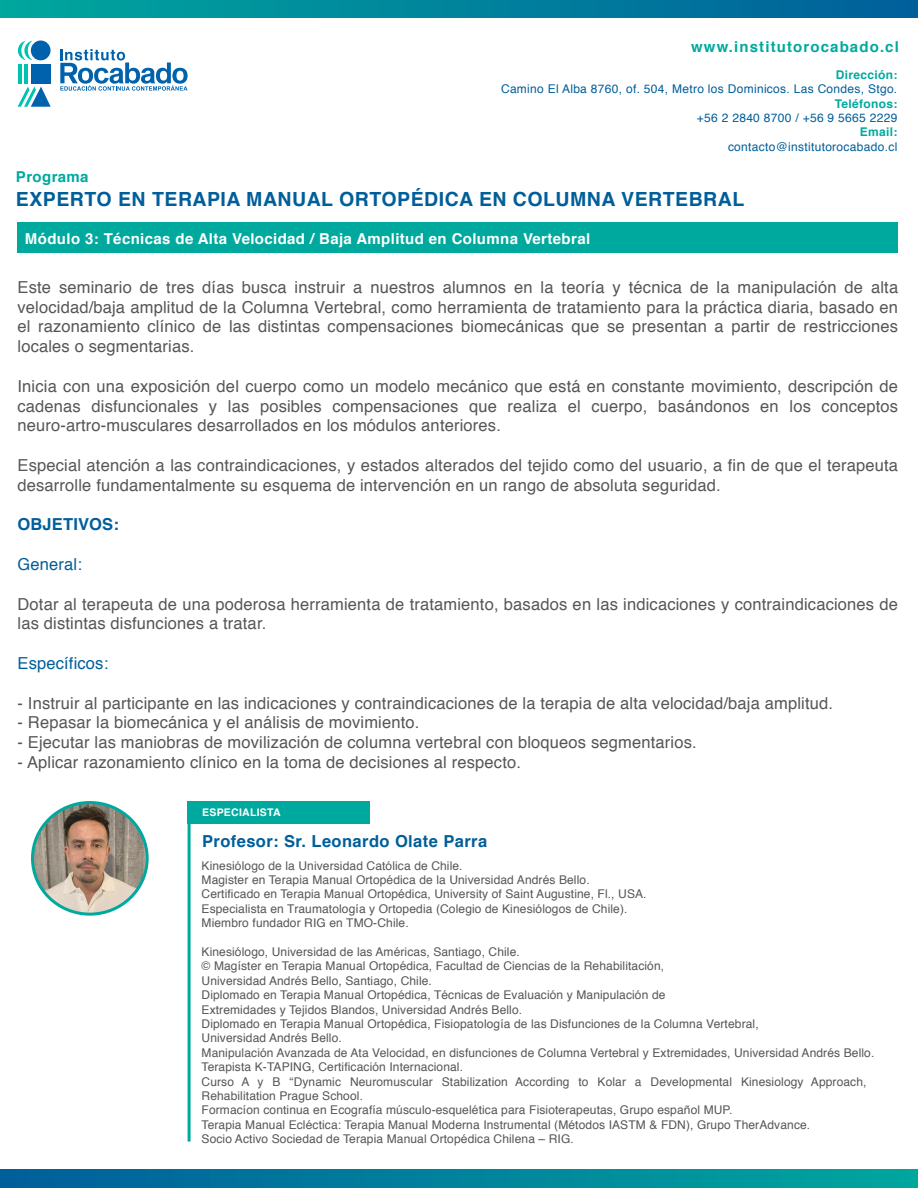
<style>
.page{position:relative;width:918px;height:1188px;background:#fff}
.page>*{position:absolute;margin:0;border:0;box-sizing:border-box;transform-origin:0 0}
.t1{font:700 19.5px "Helvetica";letter-spacing:.025em;color:#005e9a}
.t2{font:16.5px/19.8px "Helvetica";letter-spacing:.01em;color:#575555;text-align:justify}
.t3{font:700 16.5px "Helvetica";letter-spacing:.025em;color:#005e9a}
.t4{font:16.5px "Helvetica";letter-spacing:.01em;color:#005e9a}
.t5{font:700 15px "Helvetica";letter-spacing:.025em;color:#fff}
.t6{font:700 15px "Helvetica";letter-spacing:.075em;color:#00a99e}
.t7{font:700 15px "Helvetica";letter-spacing:.025em;color:#00a99e}
.t8{font:12px/14.4px "Helvetica";letter-spacing:.01em;color:#575555}
.t9{font:12px "Helvetica";letter-spacing:.025em;color:#005e9a}
.t10{font:700 12px "Helvetica";letter-spacing:.025em;color:#00a99e}
.t11{font:700 10.5px "Helvetica";letter-spacing:.025em;color:#fff}
</style>
<div class="page">
<div style="left:0;top:0;width:918px;height:17px;background:linear-gradient(to right,#00a79e,#005f9b)"></div>
<div style="left:0;top:1170px;width:918px;height:18px;background:linear-gradient(to right,#005f9b,#00a69e)"></div>
<div style="left:31px;top:64px;width:20px;height:19px;background:#0062ac"></div>
<svg style="left:18px;top:87px;width:33px;height:20px"></svg>
<hr style="left:24px;top:64px;width:4px;height:19px;background:#00c2b0">
<hr style="left:18px;top:64px;width:4px;height:19px;background:#00c2b0">
<div style="left:31px;top:41px;width:20px;height:19px;background:#0062ac;border-radius:50%"></div>
<svg style="left:18px;top:41px;width:14px;height:19px"></svg>
<svg style="left:60px;top:49px;width:128px;height:42px"></svg>
<div style="left:18px;top:223px;width:880px;height:30px;background:#00a99e"></div>
<div style="left:188px;top:801px;width:182px;height:22px;background:#00a99e"></div>
<img style="left:33px;top:803px;width:113px;height:111px">
<div style="left:31px;top:801px;width:118px;height:115px;border:3px solid #00a99e;border-radius:50%"></div>
<hr style="left:188px;top:801px;width:3px;height:340px;background:#00a99e">
<p class="t6" style="left:691px;top:35px;width:209px">www.institutorocabado.cl</p>
<p class="t7" style="left:16px;top:165px;width:74px">Programa</p>
<p class="t10" style="left:836px;top:65px;width:63px">Dirección:</p>
<p class="t9" style="left:501px;top:80px;width:398px">Camino El Alba 8760, of. 504, Metro los Dominicos. Las Condes, Stgo.</p>
<p class="t10" style="left:835px;top:94px;width:64px">Teléfonos:</p>
<p class="t9" style="left:697px;top:109px;width:202px">+56 2 2840 8700 / +56 9 5665 2229</p>
<p class="t10" style="left:860px;top:123px;width:39px">Email:</p>
<p class="t9" style="left:728px;top:137px;width:171px">contacto@institutorocabado.cl</p>
<h1 class="t1" style="left:16px;top:184px;width:730px">EXPERTO EN TERAPIA MANUAL ORTOPÉDICA EN COLUMNA VERTEBRAL</h1>
<p class="t5" style="left:25px;top:226px;width:567px">Módulo 3: Técnicas de Alta Velocidad / Baja Amplitud en Columna Vertebral</p>
<p class="t2" style="left:18px;top:278px;width:882px">Este seminario de tres días busca instruir a nuestros alumnos en la teoría y técnica de la manipulación de alta velocidad/baja amplitud de la Columna Vertebral, como herramienta de tratamiento para la práctica diaria, basado en el razonamiento clínico de las distintas compensaciones biomecánicas que se presentan a partir de restricciones locales o segmentarias.</p>
<p class="t2" style="left:18px;top:377px;width:882px">Inicia con una exposición del cuerpo como un modelo mecánico que está en constante movimiento, descripción de cadenas disfuncionales y las posibles compensaciones que realiza el cuerpo, basándonos en los conceptos neuro-artro-musculares desarrollados en los módulos anteriores.</p>
<h2 class="t2" style="left:18px;top:456px;width:882px">Especial atención a las contraindicaciones, y estados alterados del tejido como del usuario, a fin de que el terapeuta desarrolle fundamentalmente su esquema de intervención en un rango de absoluta seguridad.</h2>
<h2 class="t3" style="left:18px;top:511px;width:103px">OBJETIVOS:</h2>
<h2 class="t4" style="left:18px;top:551px;width:66px">General:</h2>
<h2 class="t2" style="left:18px;top:594px;width:882px">Dotar al terapeuta de una poderosa herramienta de tratamiento, basados en las indicaciones y contraindicaciones de las distintas disfunciones a tratar.</h2>
<h2 class="t4" style="left:18px;top:650px;width:92px">Específicos:</h2>
<h2 class="t2" style="left:18px;top:693px;width:817px">- Instruir al participante en las indicaciones y contraindicaciones de la terapia de alta velocidad/baja amplitud.</h2>
<h2 class="t2" style="left:18px;top:713px;width:403px">- Repasar la biomecánica y el análisis de movimiento.</h2>
<h2 class="t2" style="left:18px;top:733px;width:681px">- Ejecutar las maniobras de movilización de columna vertebral con bloqueos segmentarios.</h2>
<h2 class="t2" style="left:18px;top:753px;width:505px">- Aplicar razonamiento clínico en la toma de decisiones al respecto.</h2>
<p class="t11" style="left:202px;top:804px;width:80px">ESPECIALISTA</p>
<h2 class="t3" style="left:202px;top:828px;width:287px">Profesor: Sr. Leonardo Olate Parra</h2>
<p class="t8" style="left:202px;top:859px;width:447px">Kinesiólogo de la Universidad Católica de Chile.<br>Magister en Terapia Manual Ortopédica de la Universidad Andrés Bello.<br>Certificado en Terapia Manual Ortopédica, University of Saint Augustine, Fl., USA.<br>Especialista en Traumatología y Ortopedia (Colegio de Kinesiólogos de Chile).<br>Miembro fundador RIG en TMO-Chile.</p>
<p class="t8" style="left:202px;top:945px;width:674px">Kinesiólogo, Universidad de las Américas, Santiago, Chile.<br>© Magíster en Terapia Manual Ortopédica, Facultad de Ciencias de la Rehabilitación,<br>Universidad Andrés Bello, Santiago, Chile.<br>Diplomado en Terapia Manual Ortopédica, Técnicas de Evaluación y Manipulación de<br>Extremidades y Tejidos Blandos, Universidad Andrés Bello.<br>Diplomado en Terapia Manual Ortopédica, Fisiopatología de las Disfunciones de la Columna Vertebral,<br>Universidad Andrés Bello.<br>Manipulación Avanzada de Ata Velocidad, en disfunciones de Columna Vertebral y Extremidades, Universidad Andrés Bello.<br>Terapista K-TAPING, Certificación Internacional.<br>Curso A y B “Dynamic Neuromuscular Stabilization According to Kolar a Developmental Kinesiology Approach, Rehabilitation Prague School.<br>Formacíon continua en Ecografía músculo-esquelética para Fisioterapeutas, Grupo español MUP.<br>Terapia Manual Ecléctica: Terapia Manual Moderna Instrumental (Métodos IASTM &amp; FDN), Grupo TherAdvance.<br>Socio Activo Sociedad de Terapia Manual Ortopédica Chilena – RIG.</p>
</div>
